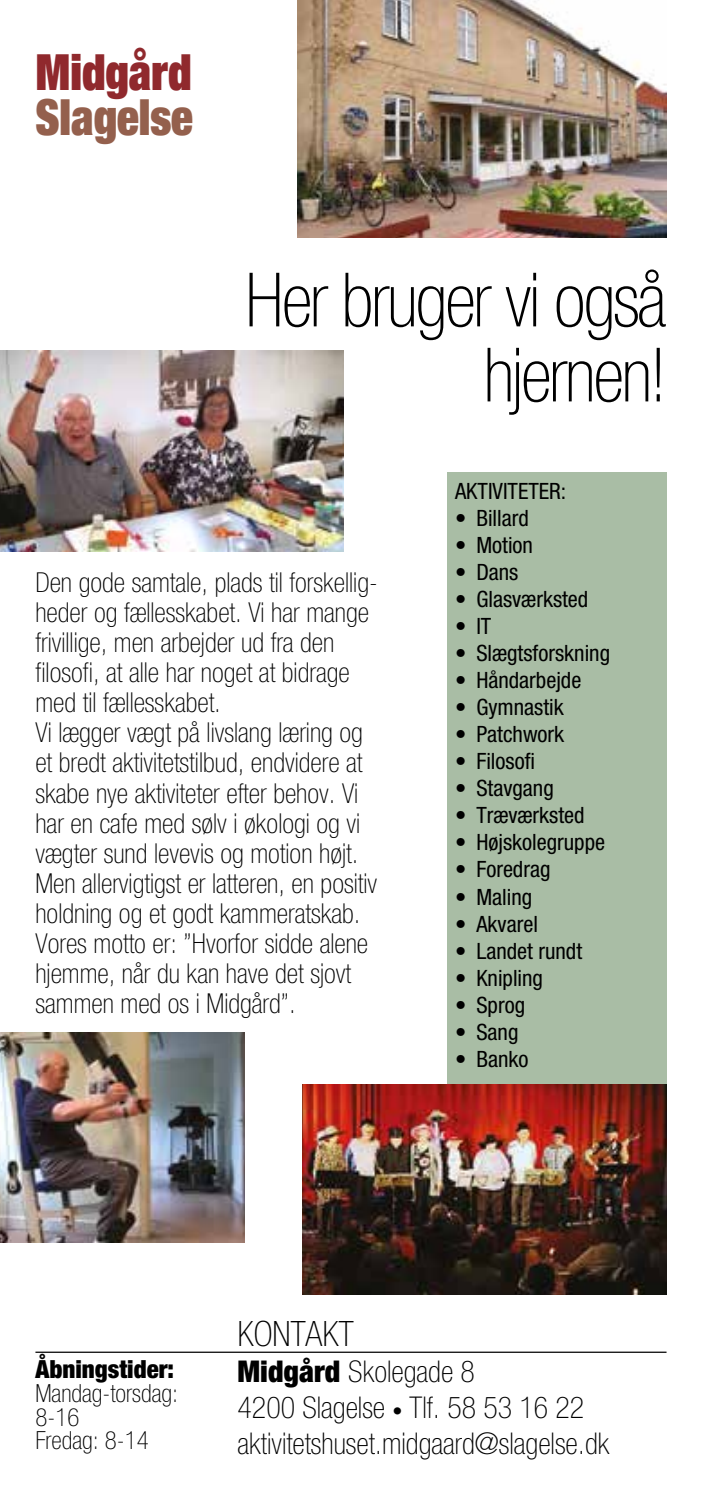
<style>
.page{position:relative;width:702px;height:1489px;background:#fff}
.page>*{position:absolute;margin:0;border:0;box-sizing:border-box;transform-origin:0 0}
.t1{font:100 condensed 75px/75px "Helvetica Neue";letter-spacing:-.03em;color:#000;text-align:right}
.t2{font:900 expanded 50px "Helvetica Neue";color:#94604d;scale:.9 1}
.t3{font:900 expanded 50px "Helvetica Neue";color:#90292d;scale:.9 1}
.t4{font:100 condensed 35px "Helvetica Neue";color:#000}
.t5{font:100 condensed 30px/36px "Helvetica Neue";color:#000}
.t6{font:100 condensed 27.5px/30px "Helvetica Neue";color:#000}
.t7{font:100 condensed 25px/23.8px "Helvetica Neue";color:#000}
.t8{font:900 condensed 25px "Helvetica Neue";color:#000}
.t9{font:condensed 22.5px "Helvetica Neue";color:#000}
.s1{font-weight:900}
.s2{font-weight:900;font-stretch:normal}
</style>
<div class="page">
<img style="left:298px;top:0;width:368px;height:237px">
<img style="left:302px;top:1083px;width:364px;height:211px">
<img style="left:0;top:1032px;width:245px;height:210px">
<img style="left:0;top:351px;width:343px;height:200px">
<div style="left:447px;top:473px;width:219px;height:610px;background:#a9bda5"></div>
<hr style="left:35px;top:1351px;width:631px;height:1px;background:#000">
<h2 class="t3" style="left:35px;top:40px;width:175px">Midgård</h2>
<h2 class="t2" style="left:35px;top:85px;width:176px">Slagelse</h2>
<h1 class="t1" style="left:245px;top:262px;width:423px">Her bruger vi også hjernen!</h1>
<p class="t6" style="left:35px;top:567px;width:344px">Den gode samtale, plads til forskellig&shy;heder og fællesskabet. Vi har mange frivillige, men arbejder ud fra den filosofi, at alle har noget at bidrage med til fællesskabet.<br>Vi lægger vægt på livslang læring og et bredt aktivitetstilbud, endvidere at skabe nye aktiviteter efter behov. Vi har en cafe med sølv i økologi og vi vægter sund levevis og motion højt.<br>Men allervigtigst er latteren, en positiv holdning og et godt kammeratskab.<br>Vores motto er: ”Hvorfor sidde alene hjemme, når du kan have det sjovt sammen med os i Midgård”.</p>
<p class="t9" style="left:455px;top:478px;width:113px">AKTIVITETER:</p>
<p class="t9" style="left:455px;top:505px;width:75px">• Billard</p>
<p class="t9" style="left:455px;top:532px;width:79px">• Motion</p>
<p class="t9" style="left:455px;top:559px;width:65px">• Dans</p>
<p class="t9" style="left:455px;top:586px;width:135px">• Glasværksted</p>
<p class="t9" style="left:455px;top:613px;width:38px">• IT</p>
<p class="t9" style="left:455px;top:640px;width:156px">• Slægtsforskning</p>
<p class="t9" style="left:455px;top:667px;width:128px">• Håndarbejde</p>
<p class="t9" style="left:455px;top:694px;width:110px">• Gymnastik</p>
<p class="t9" style="left:455px;top:721px;width:111px">• Patchwork</p>
<p class="t9" style="left:455px;top:748px;width:81px">• Filosofi</p>
<p class="t9" style="left:455px;top:775px;width:100px">• Stavgang</p>
<p class="t9" style="left:455px;top:802px;width:131px">• Træværksted</p>
<p class="t9" style="left:455px;top:829px;width:151px">• Højskolegruppe</p>
<p class="t9" style="left:455px;top:856px;width:97px">• Foredrag</p>
<p class="t9" style="left:455px;top:883px;width:79px">• Maling</p>
<p class="t9" style="left:455px;top:910px;width:84px">• Akvarel</p>
<p class="t9" style="left:455px;top:937px;width:129px">• Landet rundt</p>
<p class="t9" style="left:455px;top:964px;width:89px">• Knipling</p>
<p class="t9" style="left:455px;top:991px;width:71px">• Sprog</p>
<p class="t9" style="left:455px;top:1018px;width:65px">• Sang</p>
<p class="t9" style="left:455px;top:1045px;width:75px">• Banko</p>
<p class="t8" style="left:35px;top:1353px;width:140px">Åbningstider:</p>
<p class="t7" style="left:35px;top:1380px;width:144px">Mandag-torsdag:<br>8-16<br>Fredag: 8-14</p>
<p class="t4" style="left:237px;top:1313px;width:118px">KONTAKT</p>
<p class="t5" style="left:237px;top:1352px;width:373px"><span class="s1">Midgård</span> Skolegade 8<br>4200 Slagelse <span class="s2">·</span> Tlf. 58 53 16 22 aktivitetshuset.midgaard@slagelse.dk</p>
</div>
